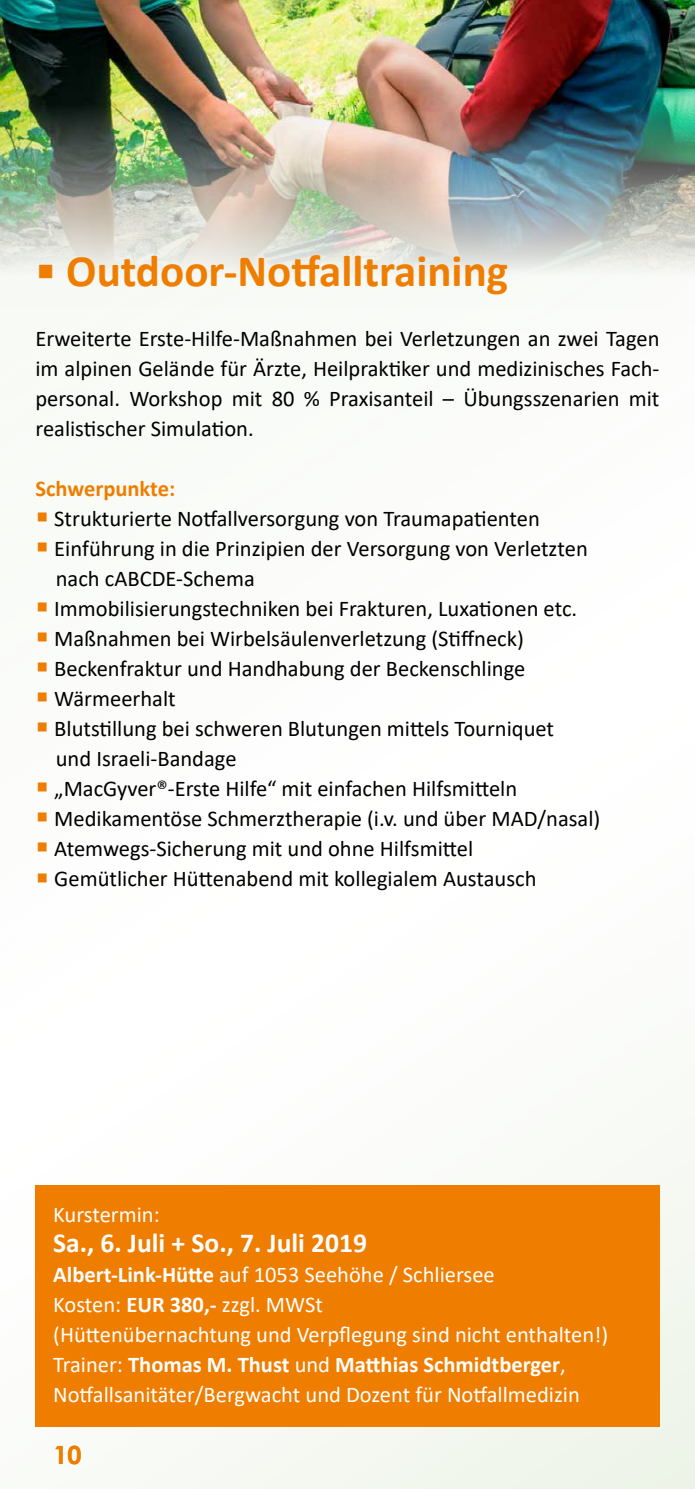
<style>
.page{position:relative;width:695px;height:1489px;background:#fff}
.page>*{position:absolute;margin:0;border:0;box-sizing:border-box;transform-origin:0 0}
.t1{font:700 45px "Calibri";color:#ef7d00}
.t2{font:700 27.5px "Calibri";color:#fff}
.t3{font:700 25px "Century Gothic";color:#ef7d00}
.t4{font:22.5px/30px "Calibri";color:#000}
.t5{font:22.5px/30px "Calibri";color:#fff}
.t6{font:700 22.5px "Calibri";color:#ef7d00}
.s1{color:#ef7d00}
.s2{font-weight:700}
</style>
<div class="page">
<div style="left:0;top:0;width:694px;height:1488px;background:#fcfdfb"></div>
<div style="left:35px;top:1185px;width:624px;height:241px;background:#ef7d00"></div>
<img style="left:0;top:0;width:694px;height:274px">
<img style="left:694px;top:0;width:1px;height:273px">
<h1 class="t1" style="left:35px;top:239px;width:474px">▪ Outdoor-Notfalltraining</h1>
<p class="t4" style="left:35px;top:323px;width:625px;text-align:justify">Erweiterte Erste-Hilfe-Maßnahmen bei Verletzungen an zwei Tagen im alpinen Gelände für Ärzte, Heilpraktiker und medizinisches Fach&shy;personal. Workshop mit 80 % Praxisanteil – Übungsszenarien mit realistischer Simulation.</p>
<p class="t6" style="left:35px;top:472px;width:141px">Schwerpunkte:</p>
<p class="t4" style="left:35px;top:503px;width:506px"><span class="s1">▪</span> Strukturierte Notfallversorgung von Traumapatienten</p>
<p class="t4" style="left:56px;top:533px;width:533px;text-indent:-20px"><span class="s1">▪</span> Einführung in die Prinzipien der Versorgung von Verletzten nach cABCDE-Schema</p>
<p class="t4" style="left:35px;top:593px;width:543px"><span class="s1">▪</span> Immobilisierungstechniken bei Frakturen, Luxationen etc.</p>
<p class="t4" style="left:35px;top:623px;width:490px"><span class="s1">▪</span> Maßnahmen bei Wirbelsäulenverletzung (Stiffneck)</p>
<p class="t4" style="left:35px;top:653px;width:491px"><span class="s1">▪</span> Beckenfraktur und Handhabung der Beckenschlinge</p>
<p class="t4" style="left:35px;top:683px;width:142px"><span class="s1">▪</span> Wärmeerhalt</p>
<p class="t4" style="left:56px;top:713px;width:499px;text-indent:-20px"><span class="s1">▪</span> Blutstillung bei schweren Blutungen mittels Tourniquet und Israeli-Bandage</p>
<p class="t4" style="left:35px;top:773px;width:483px"><span class="s1">▪</span> „MacGyver®-Erste Hilfe“ mit einfachen Hilfsmitteln</p>
<p class="t4" style="left:35px;top:803px;width:566px"><span class="s1">▪</span> Medikamentöse Schmerztherapie (i.v. und über MAD/nasal)</p>
<p class="t4" style="left:35px;top:832px;width:439px"><span class="s1">▪</span> Atemwegs-Sicherung mit und ohne Hilfsmittel</p>
<p class="t4" style="left:35px;top:862px;width:502px"><span class="s1">▪</span> Gemütlicher Hüttenabend mit kollegialem Austausch</p>
<p class="t5" style="left:53px;top:1199px;width:108px">Kurstermin:</p>
<p class="t2" style="left:53px;top:1223px;width:315px">Sa., 6. Juli + So., 7. Juli 2019</p>
<p class="t5" style="left:53px;top:1259px;width:556px"><span class="s2">Albert-Link-Hütte</span> auf 1053 Seehöhe / Schliersee<br>Kosten: <span class="s2">EUR 380,-</span> zzgl. MWSt<br>(Hüttenübernachtung und Verpflegung sind nicht enthalten!)<br>Trainer: <span class="s2">Thomas M. Thust</span> und <span class="s2">Matthias Schmidtberger</span>, Notfallsanitäter/Bergwacht und Dozent für Notfallmedizin</p>
<p class="t3" style="left:53px;top:1435px;width:30px">10</p>
</div>
